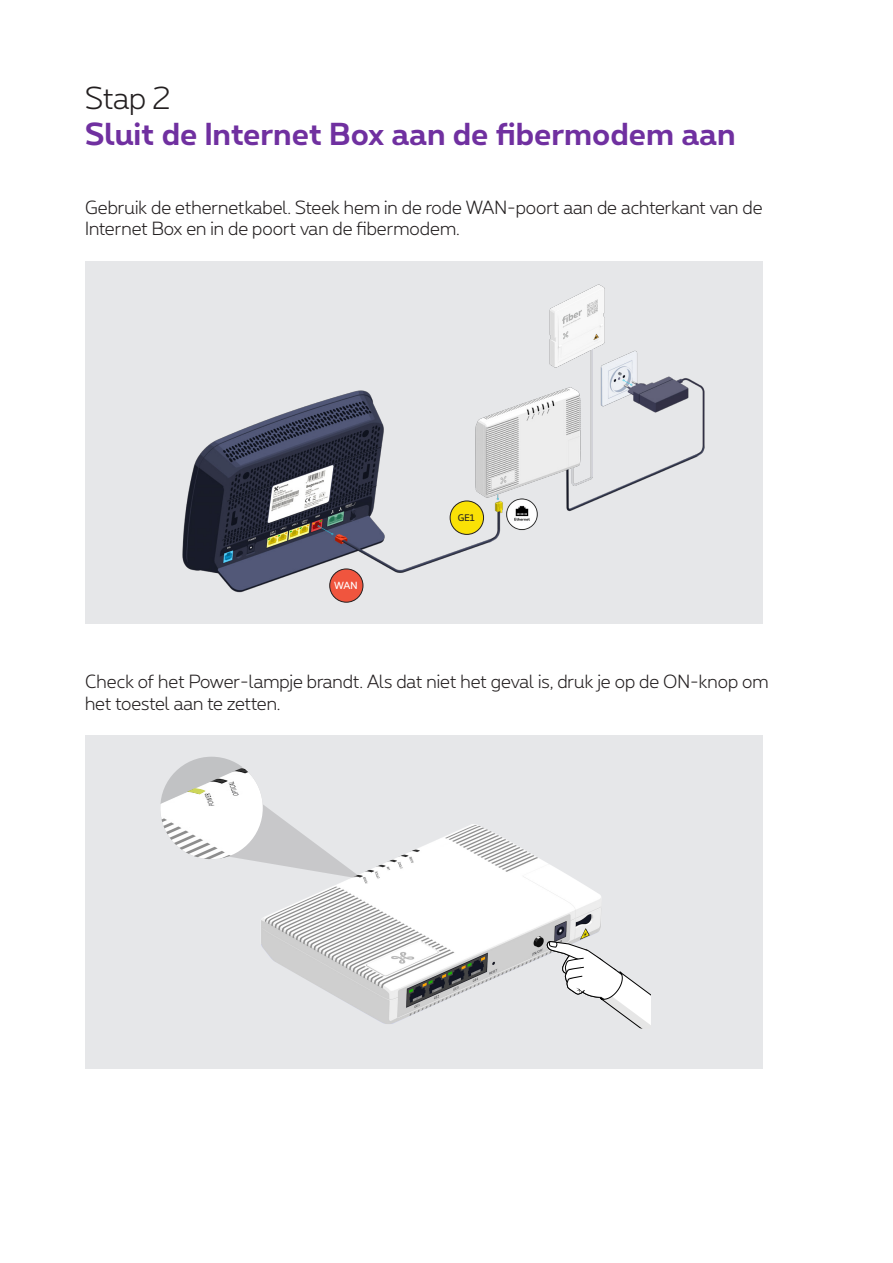
<style>
.page{position:relative;width:893px;height:1263px;background:#fff}
.page>*{position:absolute;margin:0;border:0;box-sizing:border-box;transform-origin:0 0}
.Heading_1_light{font:700 30px/36px "Proximus";color:#7030a0}
.t1{font:300 18px/21.6px "Proximus";color:#231f20}
.t2{font:9.75px "Proximus";color:#fff}
.t3{font:9px "Proximus";color:#231f20}
.s1{font-weight:300;color:#231f20}
</style>
<div class="page">
<div style="left:85px;top:261px;width:677px;height:363px;background:#e6e7e9"></div>
<img style="left:182px;top:284px;width:523px;height:313px">
<div style="left:450px;top:501px;width:34px;height:33px;background:#fae106;border-radius:50%"></div>
<div style="left:450px;top:501px;width:34px;height:34px;border:1px solid #231f20;border-radius:50%"></div>
<div style="left:330px;top:569px;width:33px;height:33px;background:#f0553e;border-radius:50%"></div>
<div style="left:329px;top:568px;width:34px;height:35px;border:1px solid #231f20;border-radius:50%"></div>
<div style="left:85px;top:735px;width:677px;height:333px;background:#e6e7e9"></div>
<img style="left:220px;top:824px;width:423px;height:205px">
<svg style="left:542px;top:941px;width:109px;height:87px"></svg>
<svg style="left:225px;top:805px;width:134px;height:73px"></svg>
<img style="left:160px;top:757px;width:103px;height:102px;border-radius:51px">
<svg style="left:187px;top:788px;width:19px;height:6px"></svg>
<p class="Heading_1_light" style="left:85px;top:78px;width:652px"><span class="s1">Stap 2<br></span>Sluit de Internet Box aan de fibermodem aan</p>
<p class="t1" style="left:85px;top:195px;width:679px">Gebruik de ethernetkabel. Steek hem in de rode WAN-poort aan de achterkant van de<br>Internet Box en in de poort van de fibermodem.</p>
<p class="t2" style="left:334px;top:579px;width:25px">WAN</p>
<p class="t3" style="left:458px;top:512px;width:18px">GE1</p>
<p class="t1" style="left:85px;top:670px;width:685px">Check of het Power-lampje brandt. Als dat niet het geval is, druk je op de ON-knop om het toestel aan te zetten.</p>
</div>
